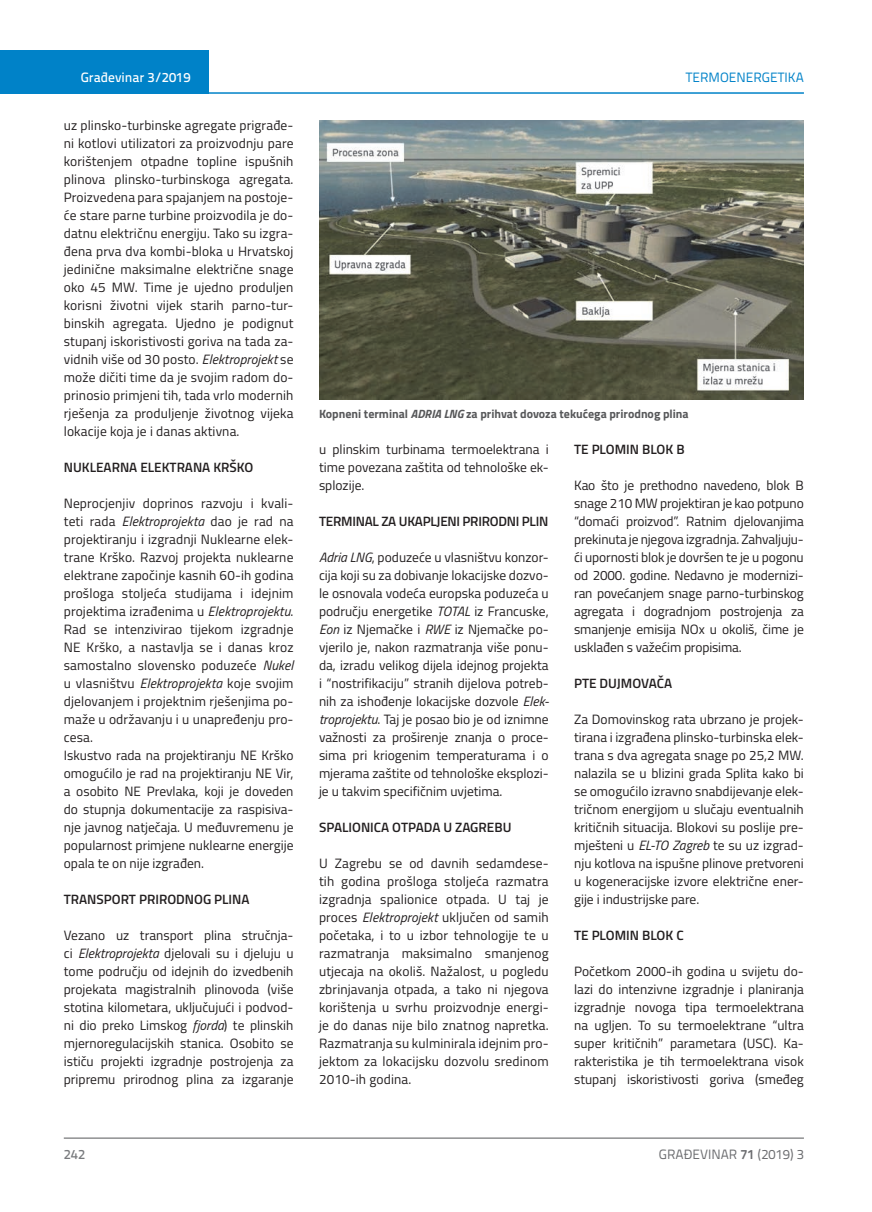
<style>
.page{position:relative;width:872px;height:1212px;background:#fff}
.page>*{position:absolute;margin:0;border:0;box-sizing:border-box;transform-origin:0 0}
.t1{font:13.5px/18px "Titillium";color:#231f20;text-align:justify}
.t2{font:600 13.5px "Titillium";color:#231f20}
.t3{font:600 13.5px "Titillium";letter-spacing:-.02em;color:#231f20}
.t4{font:13.5px "Titillium Text 22 L";color:#6c6d70}
.t5{font:500 13.5px "Titillium Text 22 L";color:#fff}
.t6{font:13.5px "Titillium Text 22 L";color:#0082c8}
.t7{font:500 13.5px "Titillium Text 22 L";color:#787a7d}
.t8{font:700 12px "Titillium";color:#57585a}
.s1{font-style:italic}
.s2{font-weight:700}
</style>
<div class="page">
<div style="left:0;top:50px;width:208px;height:44px;background:#0082c8"></div>
<hr style="left:0;top:92px;width:804px;height:2px;background:#0082c8">
<hr style="left:64px;top:1138px;width:740px;height:1px;background:#57585a">
<img style="left:319px;top:120px;width:484px;height:279px">
<p class="t5" style="left:81px;top:67px;width:111px">Građevinar 3/2019</p>
<p class="t6" style="left:686px;top:68px;width:119px">TERMOENERGETIKA</p>
<p class="t1" style="left:64px;top:115px;width:231px">uz plinsko-turbinske agregate prigrađe&shy;ni kotlovi utilizatori za proizvodnju pare korištenjem otpadne topline ispušnih plinova plinsko-turbinskoga agregata.<br>Proizvedena para spajanjem na postoje&shy;će stare parne turbine proizvodila je do&shy;datnu električnu energiju. Tako su izgra&shy;đena prva dva kombi-bloka u Hrvatskoj jedinične maksimalne električne snage oko 45 MW. Time je ujedno produljen korisni životni vijek starih parno-tur&shy;binskih agregata. Ujedno je podignut stupanj iskoristivosti goriva na tada za&shy;vidnih više od 30 posto. <span class="s1">Elektroprojekt</span> se može dičiti time da je svojim radom do&shy;prinosio primjeni tih, tada vrlo modernih rješenja za produljenje životnog vijeka lokacije koja je i danas aktivna.</p>
<p class="t2" style="left:64px;top:457px;width:191px">NUKLEARNA ELEKTRANA KRŠKO</p>
<p class="t1" style="left:64px;top:493px;width:231px;text-align:left">Neprocjenjiv doprinos razvoju i kvali&shy;teti rada <span class="s1">Elektroprojekta</span> dao je rad na projektiranju i izgradnji Nuklearne elek&shy;trane Krško. Razvoj projekta nuklearne elektrane započinje kasnih 60-ih godina prošloga stoljeća studijama i idejnim projektima izrađenima u <span class="s1">Elektroprojektu</span>.<br>Rad se intenzivirao tijekom izgradnje NE Krško, a nastavlja se i danas kroz samostalno slovensko poduzeće <span class="s1">Nukel </span>u vlasništvu <span class="s1">Elektroprojekta</span> koje svojim djelovanjem i projektnim rješenjima po&shy;maže u održavanju i u unapređenju pro&shy;cesa.<br>Iskustvo rada na projektiranju NE Krško omogućilo je rad na projektiranju NE Vir, a osobito NE Prevlaka, koji je doveden do stupnja dokumentacije za raspisiva&shy;nje javnog natječaja. U međuvremenu je popularnost primjene nuklearne energije opala te on nije izgrađen.</p>
<p class="t2" style="left:64px;top:889px;width:187px">TRANSPORT PRIRODNOG PLINA</p>
<p class="t1" style="left:64px;top:926px;width:231px">Vezano uz transport plina stručnja&shy;ci <span class="s1">Elektroprojekta</span> djelovali su i djeluju u tome području od idejnih do izvedbenih projekata magistralnih plinovoda (više stotina kilometara, uključujući i podvod&shy;ni dio preko Limskog <span class="s1">fjorda</span>) te plinskih mjernoregulacijskih stanica. Osobito se ističu projekti izgradnje postrojenja za pripremu prirodnog plina za izgaranje</p>
<p class="t8" style="left:319px;top:404px;width:371px">Kopneni terminal <span class="s1">ADRIA LNG</span> za prihvat dovoza tekućega prirodnog plina</p>
<p class="t1" style="left:319px;top:439px;width:231px">u plinskim turbinama termoelektrana i time povezana zaštita od tehnološke ek&shy;splozije.</p>
<p class="t3" style="left:319px;top:511px;width:231px">TERMINAL ZA UKAPLJENI PRIRODNI PLIN</p>
<p class="t1" style="left:319px;top:547px;width:231px"><span class="s1">Adria LNG</span>, poduzeće u vlasništvu konzor&shy;cija koji su za dobivanje lokacijske dozvo&shy;le osnovala vodeća europska poduzeća u području energetike <span class="s1">TOTAL</span> iz Francuske, <span class="s1">Eon</span> iz Njemačke i <span class="s1">RWE</span> iz Njemačke po&shy;vjerilo je, nakon razmatranja više ponu&shy;da, izradu velikog dijela idejnog projekta i “nostrifikaciju” stranih dijelova potreb&shy;nih za ishođenje lokacijske dozvole <span class="s1">Elek&shy;troprojektu</span>. Taj je posao bio je od iznimne važnosti za proširenje znanja o proce&shy;sima pri kriogenim temperaturama i o mjerama zaštite od tehnološke eksplozi&shy;je u takvim specifičnim uvjetima.</p>
<p class="t2" style="left:319px;top:817px;width:194px">SPALIONICA OTPADA U ZAGREBU</p>
<p class="t1" style="left:319px;top:853px;width:231px">U Zagrebu se od davnih sedamdese&shy;tih godina prošloga stoljeća razmatra izgradnja spalionice otpada. U taj je proces <span class="s1">Elektroprojekt</span> uključen od samih početaka, i to u izbor tehnologije te u razmatranja maksimalno smanjenog utjecaja na okoliš. Nažalost, u pogledu zbrinjavanja otpada, a tako ni njegova korištenja u svrhu proizvodnje energi&shy;je do danas nije bilo znatnog napretka.<br>Razmatranja su kulminirala idejnim pro&shy;jektom za lokacijsku dozvolu sredinom 2010-ih godina.</p>
<p class="t2" style="left:574px;top:439px;width:112px">TE PLOMIN BLOK B</p>
<p class="t1" style="left:574px;top:475px;width:231px">Kao što je prethodno navedeno, blok B snage 210 MW projektiran je kao potpuno “domaći proizvod”. Ratnim djelovanjima prekinuta je njegova izgradnja. Zahvaljuju&shy;ći upornosti blok je dovršen te je u pogonu od 2000. godine. Nedavno je modernizi&shy;ran povećanjem snage parno-turbinskog agregata i dogradnjom postrojenja za smanjenje emisija NOx u okoliš, čime je usklađen s važećim propisima.</p>
<p class="t2" style="left:574px;top:673px;width:100px">PTE DUJMOVAČA</p>
<p class="t1" style="left:574px;top:709px;width:231px">Za Domovinskog rata ubrzano je projek&shy;tirana i izgrađena plinsko-turbinska elek&shy;trana s dva agregata snage po 25,2 MW. nalazila se u blizini grada Splita kako bi se omogućilo izravno snabdijevanje elek&shy;tričnom energijom u slučaju eventualnih kritičnih situacija. Blokovi su poslije pre&shy;mješteni u <span class="s1">EL-TO Zagreb</span> te su uz izgrad&shy;nju kotlova na ispušne plinove pretvoreni u kogeneracijske izvore električne ener&shy;gije i industrijske pare.</p>
<p class="t2" style="left:574px;top:925px;width:111px">TE PLOMIN BLOK C</p>
<p class="t1" style="left:574px;top:961px;width:231px">Početkom 2000-ih godina u svijetu do&shy;lazi do intenzivne izgradnje i planiranja izgradnje novoga tipa termoelektrana na ugljen. To su termoelektrane “ultra super kritičnih” parametara (USC). Ka&shy;rakteristika je tih termoelektrana visok stupanj iskoristivosti goriva (smeđeg</p>
<p class="t7" style="left:64px;top:1144px;width:23px">242</p>
<p class="t4" style="left:659px;top:1144px;width:146px">GRAĐEVINAR <span class="s2">71</span> (2019) 3</p>
</div>
